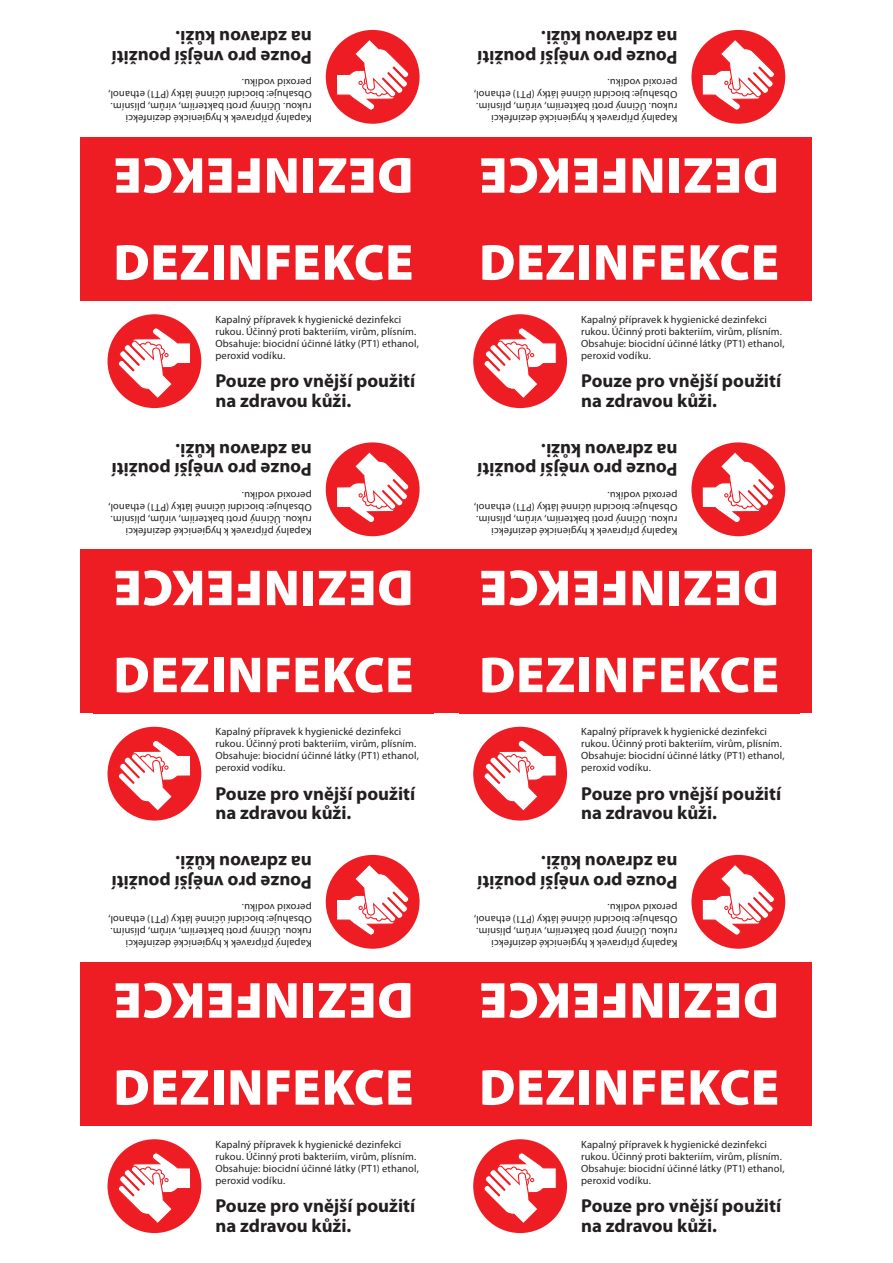
<style>
.page{position:relative;width:893px;height:1263px;background:#fff}
.page>*{position:absolute;margin:0;border:0;box-sizing:border-box;transform-origin:0 0}
.t1{font:900 51px "Myriad Pro";letter-spacing:.02em;color:#fff}
.t2{font:700 18.75px/19.5px "Myriad Pro";color:#231f20}
.t3{font:10.5px/12px "Myriad Pro";letter-spacing:.01em;color:#231f20}
</style>
<div class="page">
<div style="left:81px;top:137px;width:731px;height:164px;background:#ee1d23"></div>
<div style="left:81px;top:550px;width:731px;height:163px;background:#ee1d23"></div>
<div style="left:691px;top:442px;width:94px;height:94px;background:#ee1d23;border-radius:50%"></div>
<svg style="left:702px;top:451px;width:73px;height:72px"></svg>
<div style="left:326px;top:442px;width:94px;height:94px;background:#ee1d23;border-radius:50%"></div>
<svg style="left:336px;top:451px;width:74px;height:72px"></svg>
<div style="left:108px;top:727px;width:93px;height:93px;background:#ee1d23;border-radius:50%"></div>
<svg style="left:118px;top:740px;width:73px;height:72px"></svg>
<div style="left:473px;top:727px;width:94px;height:93px;background:#ee1d23;border-radius:50%"></div>
<svg style="left:483px;top:740px;width:74px;height:72px"></svg>
<div style="left:81px;top:962px;width:731px;height:164px;background:#ee1d23"></div>
<div style="left:691px;top:855px;width:94px;height:94px;background:#ee1d23;border-radius:50%"></div>
<svg style="left:702px;top:864px;width:73px;height:72px"></svg>
<div style="left:326px;top:855px;width:94px;height:94px;background:#ee1d23;border-radius:50%"></div>
<svg style="left:336px;top:864px;width:74px;height:72px"></svg>
<div style="left:108px;top:1139px;width:93px;height:94px;background:#ee1d23;border-radius:50%"></div>
<svg style="left:118px;top:1152px;width:73px;height:72px"></svg>
<div style="left:473px;top:1139px;width:94px;height:94px;background:#ee1d23;border-radius:50%"></div>
<svg style="left:483px;top:1152px;width:74px;height:72px"></svg>
<div style="left:691px;top:30px;width:94px;height:94px;background:#ee1d23;border-radius:50%"></div>
<svg style="left:702px;top:39px;width:73px;height:72px"></svg>
<div style="left:326px;top:30px;width:94px;height:94px;background:#ee1d23;border-radius:50%"></div>
<svg style="left:336px;top:39px;width:74px;height:72px"></svg>
<div style="left:108px;top:314px;width:93px;height:94px;background:#ee1d23;border-radius:50%"></div>
<svg style="left:118px;top:327px;width:73px;height:72px"></svg>
<div style="left:473px;top:314px;width:94px;height:94px;background:#ee1d23;border-radius:50%"></div>
<svg style="left:483px;top:327px;width:74px;height:72px"></svg>
<h2 class="t2" style="left:312px;top:68px;width:202px;rotate:-180deg">Pouze pro vnější použití na zdravou kůži.</h2>
<p class="t3" style="left:312px;top:125px;width:205px;rotate:-180deg">Kapalný přípravek k hygienické dezinfekci rukou. Účinný proti bakteriím, virům, plísním.<br>Obsahuje: biocidní účinné látky (PT1) ethanol, peroxid vodíku.</p>
<h1 class="t1" style="left:414px;top:210px;width:301px;rotate:-180deg">DEZINFEKCE</h1>
<h1 class="t1" style="left:114px;top:228px;width:301px">DEZINFEKCE</h1>
<p class="t3" style="left:215px;top:313px;width:205px">Kapalný přípravek k hygienické dezinfekci rukou. Účinný proti bakteriím, virům, plísním.<br>Obsahuje: biocidní účinné látky (PT1) ethanol, peroxid vodíku.</p>
<h2 class="t2" style="left:215px;top:370px;width:202px">Pouze pro vnější použití na zdravou kůži.</h2>
<h2 class="t2" style="left:312px;top:480px;width:202px;rotate:-180deg">Pouze pro vnější použití na zdravou kůži.</h2>
<p class="t3" style="left:312px;top:538px;width:205px;rotate:-180deg">Kapalný přípravek k hygienické dezinfekci rukou. Účinný proti bakteriím, virům, plísním.<br>Obsahuje: biocidní účinné látky (PT1) ethanol, peroxid vodíku.</p>
<h1 class="t1" style="left:414px;top:622px;width:301px;rotate:-180deg">DEZINFEKCE</h1>
<h1 class="t1" style="left:114px;top:641px;width:301px">DEZINFEKCE</h1>
<p class="t3" style="left:215px;top:725px;width:205px">Kapalný přípravek k hygienické dezinfekci rukou. Účinný proti bakteriím, virům, plísním.<br>Obsahuje: biocidní účinné látky (PT1) ethanol, peroxid vodíku.</p>
<h2 class="t2" style="left:215px;top:783px;width:202px">Pouze pro vnější použití na zdravou kůži.</h2>
<h2 class="t2" style="left:312px;top:892px;width:202px;rotate:-180deg">Pouze pro vnější použití na zdravou kůži.</h2>
<p class="t3" style="left:312px;top:950px;width:205px;rotate:-180deg">Kapalný přípravek k hygienické dezinfekci rukou. Účinný proti bakteriím, virům, plísním.<br>Obsahuje: biocidní účinné látky (PT1) ethanol, peroxid vodíku.</p>
<h1 class="t1" style="left:414px;top:1034px;width:301px;rotate:-180deg">DEZINFEKCE</h1>
<h1 class="t1" style="left:114px;top:1053px;width:301px">DEZINFEKCE</h1>
<p class="t3" style="left:215px;top:1138px;width:205px">Kapalný přípravek k hygienické dezinfekci rukou. Účinný proti bakteriím, virům, plísním.<br>Obsahuje: biocidní účinné látky (PT1) ethanol, peroxid vodíku.</p>
<h2 class="t2" style="left:215px;top:1195px;width:202px">Pouze pro vnější použití na zdravou kůži.</h2>
<h2 class="t2" style="left:677px;top:68px;width:202px;rotate:-180deg">Pouze pro vnější použití na zdravou kůži.</h2>
<p class="t3" style="left:677px;top:125px;width:205px;rotate:-180deg">Kapalný přípravek k hygienické dezinfekci rukou. Účinný proti bakteriím, virům, plísním.<br>Obsahuje: biocidní účinné látky (PT1) ethanol, peroxid vodíku.</p>
<h1 class="t1" style="left:779px;top:210px;width:301px;rotate:-180deg">DEZINFEKCE</h1>
<h1 class="t1" style="left:479px;top:228px;width:301px">DEZINFEKCE</h1>
<p class="t3" style="left:581px;top:313px;width:205px">Kapalný přípravek k hygienické dezinfekci rukou. Účinný proti bakteriím, virům, plísním.<br>Obsahuje: biocidní účinné látky (PT1) ethanol, peroxid vodíku.</p>
<h2 class="t2" style="left:581px;top:370px;width:202px">Pouze pro vnější použití na zdravou kůži.</h2>
<h2 class="t2" style="left:677px;top:480px;width:202px;rotate:-180deg">Pouze pro vnější použití na zdravou kůži.</h2>
<p class="t3" style="left:677px;top:538px;width:205px;rotate:-180deg">Kapalný přípravek k hygienické dezinfekci rukou. Účinný proti bakteriím, virům, plísním.<br>Obsahuje: biocidní účinné látky (PT1) ethanol, peroxid vodíku.</p>
<h1 class="t1" style="left:779px;top:622px;width:301px;rotate:-180deg">DEZINFEKCE</h1>
<h1 class="t1" style="left:479px;top:641px;width:301px">DEZINFEKCE</h1>
<p class="t3" style="left:581px;top:725px;width:205px">Kapalný přípravek k hygienické dezinfekci rukou. Účinný proti bakteriím, virům, plísním.<br>Obsahuje: biocidní účinné látky (PT1) ethanol, peroxid vodíku.</p>
<h2 class="t2" style="left:581px;top:783px;width:202px">Pouze pro vnější použití na zdravou kůži.</h2>
<h2 class="t2" style="left:677px;top:892px;width:202px;rotate:-180deg">Pouze pro vnější použití na zdravou kůži.</h2>
<p class="t3" style="left:677px;top:950px;width:205px;rotate:-180deg">Kapalný přípravek k hygienické dezinfekci rukou. Účinný proti bakteriím, virům, plísním.<br>Obsahuje: biocidní účinné látky (PT1) ethanol, peroxid vodíku.</p>
<h1 class="t1" style="left:779px;top:1034px;width:301px;rotate:-180deg">DEZINFEKCE</h1>
<h1 class="t1" style="left:479px;top:1053px;width:301px">DEZINFEKCE</h1>
<p class="t3" style="left:581px;top:1138px;width:205px">Kapalný přípravek k hygienické dezinfekci rukou. Účinný proti bakteriím, virům, plísním.<br>Obsahuje: biocidní účinné látky (PT1) ethanol, peroxid vodíku.</p>
<h2 class="t2" style="left:581px;top:1195px;width:202px">Pouze pro vnější použití na zdravou kůži.</h2>
</div>
